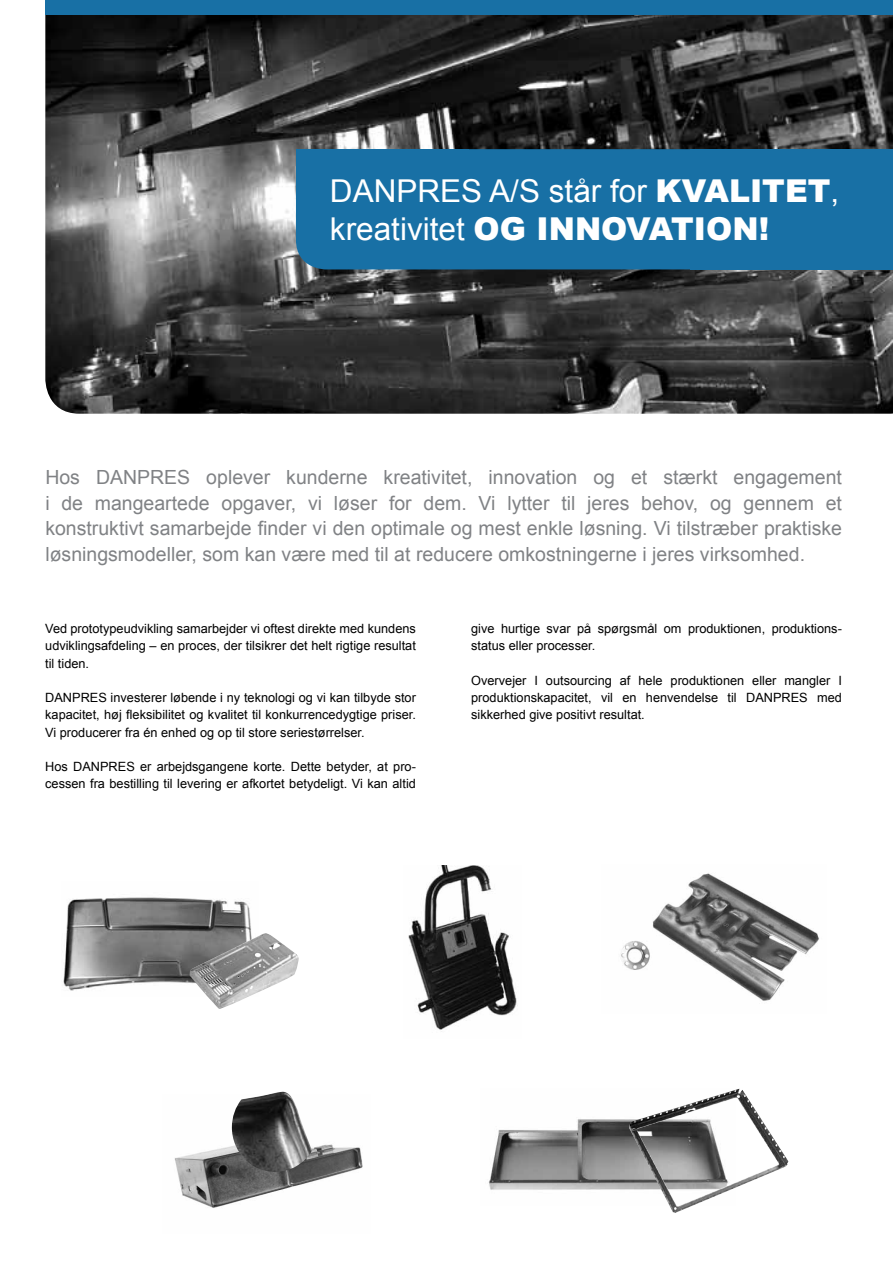
<style>
.page{position:relative;width:893px;height:1263px;background:#fff}
.page>*{position:absolute;margin:0;border:0;box-sizing:border-box;transform-origin:0 0}
.t1{font:31.5px/37.5px "Arial";color:#fff}
.t2{font:19.5px/25.5px "Arial";color:#808285;text-align:justify}
.t3{font:12.75px/17.2px "Arial";color:#000;text-align:justify}
.s1{font-weight:900}
</style>
<div class="page">
<img style="left:45px;top:14px;width:848px;height:400px">
<img style="left:63px;top:897px;width:188px;height:94px">
<img style="left:190px;top:933px;width:109px;height:76px">
<img style="left:621px;top:873px;width:198px;height:128px">
<img style="left:488px;top:1119px;width:141px;height:71px">
<img style="left:629px;top:1088px;width:159px;height:125px">
<img style="left:174px;top:1125px;width:189px;height:83px">
<img style="left:232px;top:1092px;width:80px;height:80px">
<img style="left:408px;top:865px;width:110px;height:167px">
<div style="left:45px;top:0;width:848px;height:14px;background:#1870a5"></div>
<div style="left:690px;top:149px;width:203px;height:120px;background:#1870a5"></div>
<div style="left:296px;top:149px;width:565px;height:120px;background:#1870a5;border-radius:30px"></div>
<div style="left:296px;top:149px;width:173px;height:86px;background:#1870a5"></div>
<h1 class="t1" style="left:330px;top:173px;width:511px">DANPRES A/S står for <span class="s1">KVALITET</span>, kreativitet <span class="s1">OG INNOVATION!</span></h1>
<p class="t2" style="left:45px;top:465px;width:798px">Hos DANPRES oplever kunderne kreativitet, innovation og et stærkt engagement i de mangeartede opgaver, vi løser for dem. Vi lytter til jeres behov, og gennem et konstruktivt samarbejde finder vi den optimale og mest enkle løsning. Vi tilstræber praktiske løsningsmodeller, som kan være med til at reducere omkostningerne i jeres virksomhed.</p>
<p class="t3" style="left:45px;top:620px;width:372px">Ved prototypeudvikling samarbejder vi oftest direkte med kundens udviklingsafdeling – en proces, der tilsikrer det helt rigtige resultat til tiden.</p>
<p class="t3" style="left:45px;top:689px;width:372px">DANPRES investerer løbende i ny teknologi og vi kan tilbyde stor kapacitet, høj fleksibilitet og kvalitet til konkurrencedygtige priser.<br>Vi producerer fra én enhed og op til store seriestørrelser.</p>
<p class="t3" style="left:45px;top:758px;width:372px">Hos DANPRES er arbejdsgangene korte. Dette betyder, at pro&shy;cessen fra bestilling til levering er afkortet betydeligt. Vi kan altid</p>
<p class="t3" style="left:471px;top:620px;width:372px">give hurtige svar på spørgsmål om produktionen, produktions&shy;status eller processer.</p>
<p class="t3" style="left:471px;top:672px;width:372px">Overvejer I outsourcing af hele produktionen eller mangler I produktionskapacitet, vil en henvendelse til DANPRES med sikkerhed give positivt resultat.</p>
</div>
